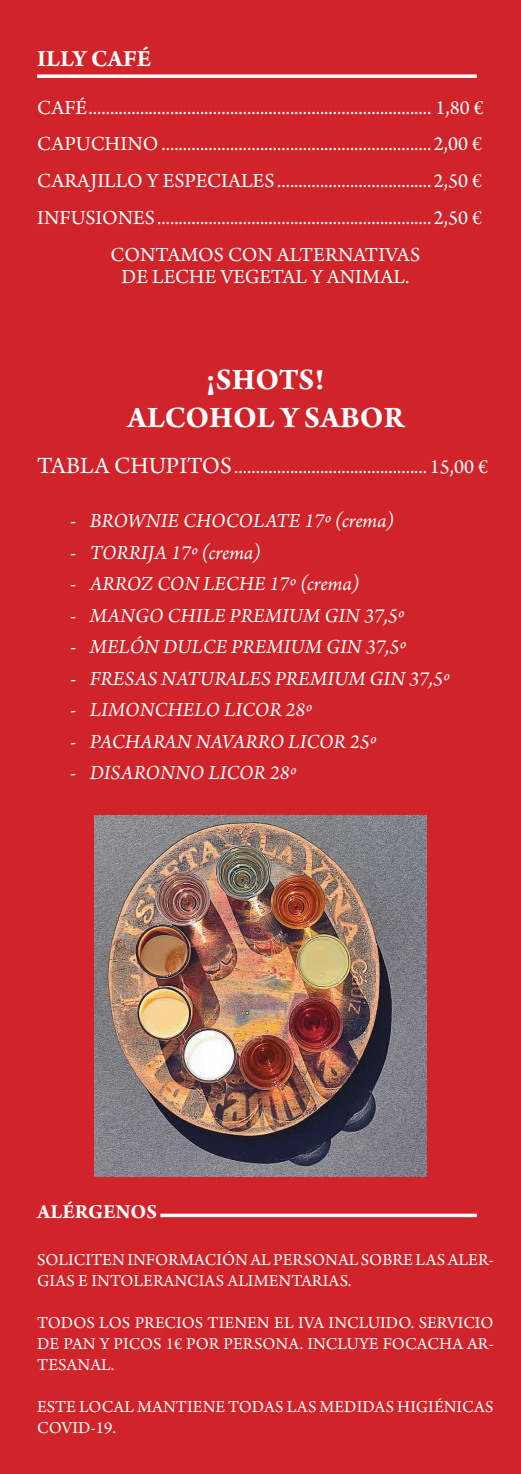
<style>
.page{position:relative;width:521px;height:1474px;background:#fff}
.page>*{position:absolute;margin:0;border:0;box-sizing:border-box;transform-origin:0 0}
.t1{font:700 31.5px/37.8px "Arno Pro";color:#fff;text-align:center}
.t2{font:700 24.5px "Arno Pro";color:#fff}
.t3{font:21px/36.8px "Arno Pro";color:#fff;text-align:center}
.t4{font:italic 21px "Arno Pro";color:#fff}
.t5{font:700 21px "Arno Pro";color:#fff}
.t6{font:17.5px/21px "Arno Pro";color:#fff}
.s1{font-size:24.5px}
</style>
<div class="page">
<div style="left:0;top:0;width:521px;height:1473px;background:#d1232a"></div>
<svg style="left:37px;top:74px;width:440px;height:4px"></svg>
<svg style="left:160px;top:1213px;width:317px;height:4px"></svg>
<img style="left:94px;top:815px;width:333px;height:361px">
<p class="t2" style="left:37px;top:45px;width:115px">ILLY CAFÉ</p>
<p class="t3" style="left:37px;top:90px;width:448px">CAFÉ................................................................................ 1,80 € CAPUCHINO...............................................................2,00 € CARAJILLO Y ESPECIALES ....................................2,50 € INFUSIONES................................................................2,50 € CONTAMOS CON ALTERNATIVAS</p>
<p class="t3" style="left:122px;top:260px;width:289px">DE LECHE VEGETAL Y ANIMAL.</p>
<h1 class="t1" style="left:127px;top:362px;width:278px">¡SHOTS!<br>ALCOHOL Y SABOR</h1>
<p class="t3" style="left:37px;top:449px;width:452px"><span class="s1">TABLA CHUPITOS</span>............................................. 15,00 €</p>
<p class="t4" style="left:70px;top:508px;width:325px">- BROWNIE CHOCOLATE 17º (crema)</p>
<p class="t4" style="left:70px;top:540px;width:192px">- TORRIJA 17º (crema)</p>
<p class="t4" style="left:70px;top:571px;width:290px">- ARROZ CON LECHE 17º (crema)</p>
<p class="t4" style="left:70px;top:603px;width:335px">- MANGO CHILE PREMIUM GIN 37,5º</p>
<p class="t4" style="left:70px;top:634px;width:337px">- MELÓN DULCE PREMIUM GIN 37,5º</p>
<p class="t4" style="left:70px;top:666px;width:381px">- FRESAS NATURALES PREMIUM GIN 37,5º</p>
<p class="t4" style="left:70px;top:697px;width:243px">- LIMONCHELO LICOR 28º</p>
<p class="t4" style="left:70px;top:729px;width:307px">- PACHARAN NAVARRO LICOR 25º</p>
<p class="t4" style="left:70px;top:760px;width:227px">- DISARONNO LICOR 28º</p>
<p class="t5" style="left:37px;top:1199px;width:121px">ALÉRGENOS</p>
<p class="t6" style="left:37px;top:1249px;width:458px">SOLICITEN INFORMACIÓN AL PERSONAL SOBRE LAS ALER-<br>GIAS E INTOLERANCIAS ALIMENTARIAS.</p>
<p class="t6" style="left:37px;top:1312px;width:458px;text-align:justify">TODOS LOS PRECIOS TIENEN EL IVA INCLUIDO. SERVICIO DE PAN Y PICOS 1€ POR PERSONA. INCLUYE FOCACHA AR-TESANAL.</p>
<p class="t6" style="left:37px;top:1396px;width:458px">ESTE LOCAL MANTIENE TODAS LAS MEDIDAS HIGIÉNICAS<br>COVID-19.</p>
</div>
